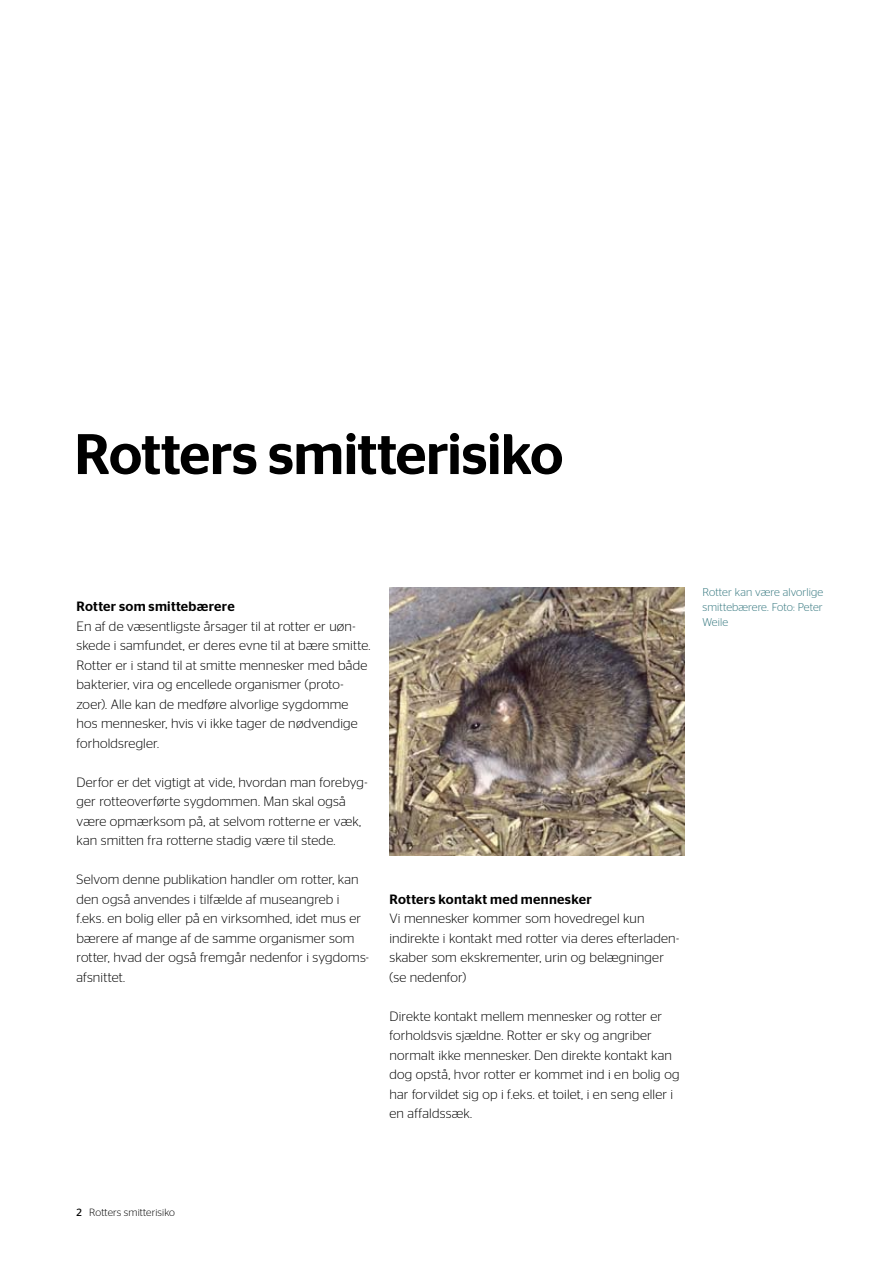
<style>
.page{position:relative;width:893px;height:1263px;background:#fff}
.page>*{position:absolute;margin:0;border:0;box-sizing:border-box;transform-origin:0 0}
.t1{font:500 57px "Stag Sans";letter-spacing:-.01em;color:#000}
.t2{font:300 13.5px/19.5px "Stag Sans";letter-spacing:.015em;color:#000}
.t3{font:500 13.5px "Stag Sans";letter-spacing:.02em;color:#000}
.t4{font:300 11.25px/15px "Stag Sans";letter-spacing:.01em;color:#33767e;text-align:justify}
.t5{font:300 10.5px "Stag Sans";letter-spacing:.01em;color:#000}
.s1{font-weight:400}
</style>
<div class="page">
<img style="left:389px;top:587px;width:296px;height:268px">
<h1 class="t1" style="left:74px;top:421px;width:491px">Rotters smitterisiko</h1>
<p class="t3" style="left:77px;top:599px;width:160px">Rotter som smittebærere</p>
<p class="t2" style="left:77px;top:616px;width:295px">En af de væsentligste årsager til at rotter er uøn&shy;skede i samfundet, er deres evne til at bære smitte.<br>Rotter er i stand til at smitte mennesker med både bakterier, vira og encellede organismer (proto&shy;zoer). Alle kan de medføre alvorlige sygdomme hos mennesker, hvis vi ikke tager de nødvendige forholdsregler.</p>
<p class="t2" style="left:77px;top:772px;width:292px">Derfor er det vigtigt at vide, hvordan man forebyg&shy;ger rotteoverførte sygdommen. Man skal også være opmærksom på, at selvom rotterne er væk, kan smitten fra rotterne stadig være til stede.</p>
<p class="t2" style="left:77px;top:869px;width:294px">Selvom denne publikation handler om rotter, kan den også anvendes i tilfælde af museangreb i f.eks. en bolig eller på en virksomhed, idet mus er bærere af mange af de samme organismer som rotter, hvad der også fremgår nedenfor i sygdoms&shy;afsnittet.</p>
<p class="t3" style="left:389px;top:891px;width:204px">Rotters kontakt med mennesker</p>
<p class="t2" style="left:389px;top:909px;width:291px">Vi mennesker kommer som hovedregel kun indirekte i kontakt med rotter via deres efterladen&shy;skaber som ekskrementer, urin og belægninger (se nedenfor)</p>
<p class="t2" style="left:389px;top:1006px;width:291px">Direkte kontakt mellem mennesker og rotter er forholdsvis sjældne. Rotter er sky og angriber normalt ikke mennesker. Den direkte kontakt kan dog opstå, hvor rotter er kommet ind i en bolig og har forvildet sig op i f.eks. et toilet, i en seng eller i en affaldssæk.</p>
<p class="t4" style="left:702px;top:585px;width:122px">Rotter kan være alvorlige smittebærere. Foto: Peter Weile</p>
<p class="t5" style="left:77px;top:1206px;width:100px"><span class="s1">2</span> Rotters smitterisiko</p>
</div>
